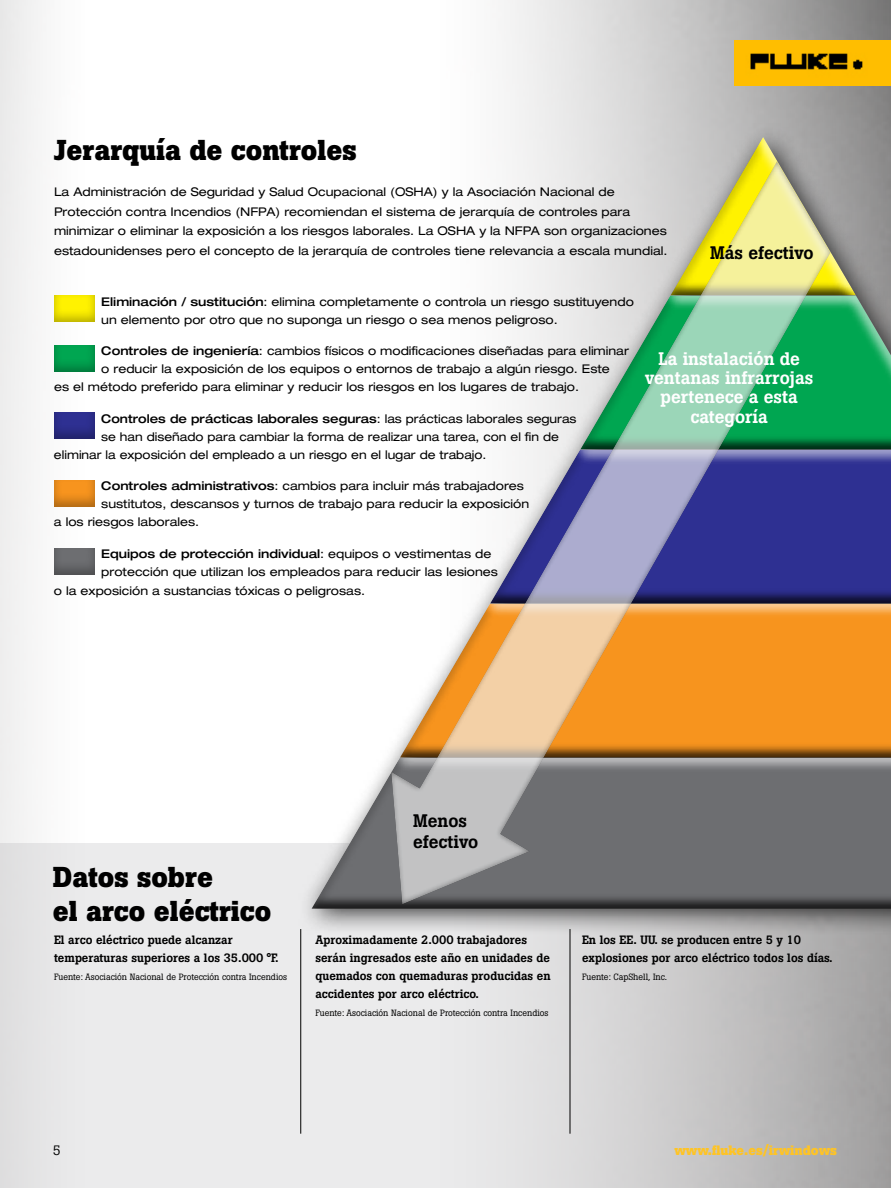
<style>
.page{position:relative;width:891px;height:1188px;background:#fff}
.page>*{position:absolute;margin:0;border:0;box-sizing:border-box;transform-origin:0 0}
.t1{font:700 28.5px/34.2px "Boton Pro";color:#000}
.t2{font:500 18px/19.5px "Boton Pro";color:#fff;text-align:center}
.t3{font:500 18px/21.6px "Boton Pro";color:#000}
.t4{font:700 13.5px "Boton Pro";color:#ffc425}
.t5{font:13.5px "Boton Pro";color:#000}
.t6{font:expanded 12px/19.5px "Helvetica Neue LT Std";color:#000}
.t7{font:500 12px/18px "Boton Pro";color:#000}
.t8{font:500 expanded 12px "Helvetica Neue LT Std";color:#000}
.t9{font:9px "Boton Pro";color:#000}
.s1{font-weight:500}
.s2{font-weight:400}
</style>
<div class="page">
<div style="left:0;top:843px;width:891px;height:345px;background:#ebebec"></div>
<img style="left:504px;top:0;width:387px;height:1188px">
<img style="left:734px;top:40px;width:157px;height:45px">
<div style="left:52px;top:293px;width:43px;height:30px;background:#000;opacity:.3"></div>
<div style="left:52px;top:343px;width:43px;height:30px;background:#000;opacity:.3"></div>
<div style="left:52px;top:410px;width:43px;height:30px;background:#000;opacity:.3"></div>
<div style="left:52px;top:478px;width:43px;height:30px;background:#000;opacity:.3"></div>
<div style="left:52px;top:546px;width:43px;height:30px;background:#000;opacity:.3"></div>
<hr style="left:300px;top:929px;width:1px;height:205px;background:#000">
<hr style="left:570px;top:929px;width:1px;height:205px;background:#000">
<div style="left:297px;top:123px;width:594px;height:813px;background:#000;opacity:.75"></div>
<div style="left:670px;top:137px;width:188px;height:160px;background:#000;opacity:.75"></div>
<div style="left:580px;top:294px;width:311px;height:158px;background:#000;opacity:.75"></div>
<div style="left:490px;top:449px;width:401px;height:157px;background:#000;opacity:.75"></div>
<div style="left:399px;top:603px;width:492px;height:157px;background:#000;opacity:.75"></div>
<div style="left:310px;top:758px;width:581px;height:153px;background:#000;opacity:.75"></div>
<div style="left:390px;top:161px;width:442px;height:745px;background:#000;opacity:.53"></div>
<h1 class="t1" style="left:54px;top:133px;width:304px">Jerarquía de controles</h1>
<p class="t6" style="left:54px;top:182px;width:615px">La Administración de Seguridad y Salud Ocupacional (OSHA) y la Asociación Nacional de Protección contra Incendios (NFPA) recomiendan el sistema de jerarquía de controles para minimizar o eliminar la exposición a los riesgos laborales. La OSHA y la NFPA son organizaciones estadounidenses pero el concepto de la jerarquía de controles tiene relevancia a escala mundial.</p>
<p class="t6" style="left:101px;top:292px;width:534px;line-height:18px"><span class="s1">Eliminación / sustitución</span>: elimina completamente o controla un riesgo sustituyendo un elemento por otro que no suponga un riesgo o sea menos peligroso.</p>
<p class="t6" style="left:101px;top:341px;width:529px"><span class="s1">Controles de ingeniería</span>: cambios físicos o modificaciones diseñadas para eliminar</p>
<p class="t6" style="left:101px;top:359px;width:510px">o reducir la exposición de los equipos o entornos de trabajo a algún riesgo. Este</p>
<p class="t6" style="left:54px;top:377px;width:527px">es el método preferido para eliminar y reducir los riesgos en los lugares de trabajo.</p>
<p class="t8" style="left:101px;top:411px;width:477px">Controles de prácticas laborales seguras<span class="s2">: las prácticas laborales seguras</span></p>
<p class="t6" style="left:101px;top:426px;width:459px">se han diseñado para cambiar la forma de realizar una tarea, con el fin de</p>
<p class="t6" style="left:54px;top:444px;width:434px">eliminar la exposición del empleado a un riesgo en el lugar de trabajo.</p>
<p class="t6" style="left:101px;top:476px;width:424px"><span class="s1">Controles administrativos</span>: cambios para incluir más trabajadores</p>
<p class="t6" style="left:101px;top:494px;width:430px">sustitutos, descansos y turnos de trabajo para reducir la exposición</p>
<p class="t6" style="left:54px;top:512px;width:147px">a los riesgos laborales.</p>
<p class="t6" style="left:101px;top:544px;width:398px;line-height:18px"><span class="s1">Equipos de protección individual</span>: equipos o vestimentas de protección que utilizan los empleados para reducir las lesiones</p>
<p class="t6" style="left:54px;top:581px;width:313px">o la exposición a sustancias tóxicas o peligrosas.</p>
<h2 class="t3" style="left:710px;top:242px;width:105px">Más efectivo</h2>
<h2 class="t2" style="left:645px;top:348px;width:170px">La instalación de ventanas infrarrojas pertenece a esta categoría</h2>
<h1 class="t1" style="left:53px;top:860px;width:220px">Datos sobre<br>el arco eléctrico</h1>
<p class="t7" style="left:54px;top:931px;width:226px">El arco eléctrico puede alcanzar temperaturas superiores a los 35.000 °F.</p>
<p class="t9" style="left:54px;top:971px;width:235px">Fuente: Asociación Nacional de Protección contra Incendios</p>
<h2 class="t3" style="left:413px;top:810px;width:67px">Menos efectivo</h2>
<p class="t7" style="left:315px;top:931px;width:237px">Aproximadamente 2.000 trabajadores serán ingresados este año en unidades de quemados con quemaduras producidas en accidentes por arco eléctrico.</p>
<p class="t9" style="left:315px;top:1007px;width:235px">Fuente: Asociación Nacional de Protección contra Incendios</p>
<p class="t7" style="left:582px;top:931px;width:252px">En los EE. UU. se producen entre 5 y 10 explosiones por arco eléctrico todos los días.</p>
<p class="t9" style="left:582px;top:971px;width:87px">Fuente: CapShell, Inc.</p>
<p class="t5" style="left:53px;top:1141px;width:9px">5</p>
<p class="t4" style="left:674px;top:1141px;width:164px">www.fluke.es/irwindows</p>
</div>
